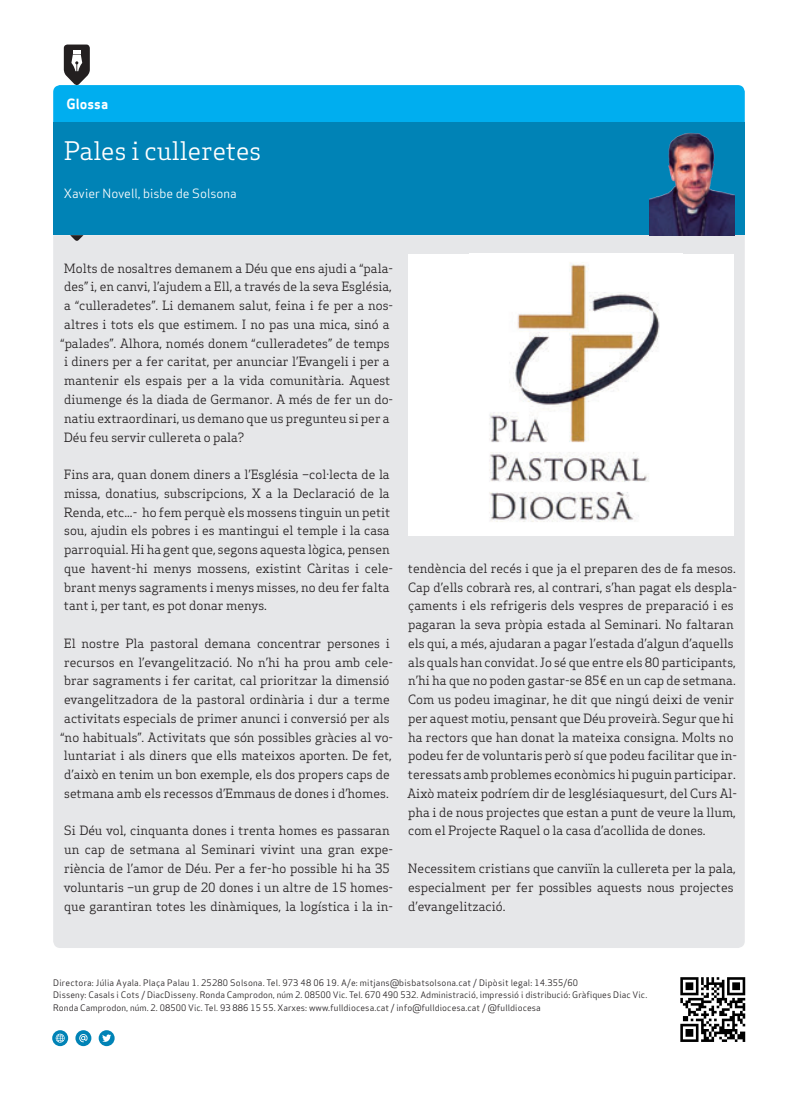
<style>
.page{position:relative;width:798px;height:1099px;background:#fff}
.page>*{position:absolute;margin:0;border:0;box-sizing:border-box;transform-origin:0 0}
.Subtitol_Secció{font:25px "Apex Serif";color:#fff}
.Titular_Secció_Petit{font:13.75px "Apex Sans Bold T";color:#fff}
.Text_General{font:12.5px/18.8px "Apex Serif";color:#231f20}
.Titulars{font:12.5px "Apex Sans Book T";color:#fff}
.Titulars-2{font:8.75px/12.5px "Apex Sans Book T";letter-spacing:.01em;color:#231f20}
</style>
<div class="page">
<div style="left:53px;top:235px;width:691px;height:713px;background:#e6e7e9"></div>
<img style="left:680px;top:977px;width:66px;height:65px">
<svg style="left:52px;top:1030px;width:16px;height:16px"></svg>
<svg style="left:56px;top:1033px;width:9px;height:9px"></svg>
<svg style="left:75px;top:1030px;width:16px;height:16px"></svg>
<svg style="left:79px;top:1033px;width:9px;height:9px"></svg>
<svg style="left:99px;top:1030px;width:16px;height:16px"></svg>
<svg style="left:102px;top:1034px;width:9px;height:8px"></svg>
<div style="left:53px;top:123px;width:691px;height:112px;background:#0083b6"></div>
<svg style="left:53px;top:45px;width:691px;height:78px"></svg>
<img style="left:649px;top:133px;width:84px;height:102px">
<svg style="left:70px;top:235px;width:13px;height:7px"></svg>
<div style="left:407px;top:254px;width:326px;height:281px;background:#fff"></div>
<img style="left:489px;top:262px;width:171px;height:260px">
<p class="Titular_Secció_Petit" style="left:67px;top:95px;width:43px">Glossa</p>
<p class="Subtitol_Secció" style="left:64px;top:135px;width:199px">Pales i culleretes</p>
<p class="Titulars" style="left:64px;top:185px;width:174px">Xavier Novell, bisbe de Solsona</p>
<p class="Text_General" style="left:61px;top:258px;width:334px">Molts de nosaltres demanem a Déu que ens ajudi a “pala&shy;des” i, en canvi, l’ajudem a Ell, a través de la seva Església, a “culleradetes”. Li demanem salut, feina i fe per a nos&shy;altres i tots els que estimem. I no pas una mica, sinó a “palades”. Alhora, només donem “culleradetes” de temps i diners per a fer caritat, per anunciar l’Evangeli i per a mantenir els espais per a la vida comunitària. Aquest diumenge és la diada de Germanor. A més de fer un do&shy;natiu extraordinari, us demano que us pregunteu si per a Déu feu servir cullereta o pala?</p>
<p class="Text_General" style="left:64px;top:465px;width:330px">Fins ara, quan donem diners a l’Església –col·lecta de la missa, donatius, subscripcions, X a la Declaració de la Renda, etc...- ho fem perquè els mossens tinguin un petit sou, ajudin els pobres i es mantingui el temple i la casa parroquial. Hi ha gent que, segons aquesta lògica, pensen que havent-hi menys mossens, existint Càritas i cele&shy;brant menys sagraments i menys misses, no deu fer falta tant i, per tant, es pot donar menys.</p>
<p class="Text_General" style="left:61px;top:633px;width:334px">El nostre Pla pastoral demana concentrar persones i recursos en l’evangelització. No n’hi ha prou amb cele&shy;brar sagraments i fer caritat, cal prioritzar la dimensió evangelitzadora de la pastoral ordinària i dur a terme activitats especials de primer anunci i conversió per als “no habituals”. Activitats que són possibles gràcies al vo&shy;luntariat i als diners que ells mateixos aporten. De fet, d’això en tenim un bon exemple, els dos propers caps de setmana amb els recessos d’Emmaus de dones i d’homes.</p>
<p class="Text_General" style="left:64px;top:821px;width:331px">Si Déu vol, cinquanta dones i trenta homes es passaran un cap de setmana al Seminari vivint una gran expe&shy;riència de l’amor de Déu. Per a fer-ho possible hi ha 35 voluntaris –un grup de 20 dones i un altre de 15 homes&shy;que garantiran totes les dinàmiques, la logística i la in-</p>
<p class="Text_General" style="left:407px;top:558px;width:331px">tendència del recés i que ja el preparen des de fa mesos.<br>Cap d’ells cobrarà res, al contrari, s’han pagat els despla&shy;çaments i els refrigeris dels vespres de preparació i es pagaran la seva pròpia estada al Seminari. No faltaran els qui, a més, ajudaran a pagar l’estada d’algun d’aquells als quals han convidat. Jo sé que entre els 80 participants, n’hi ha que no poden gastar-se 85€ en un cap de setmana.<br>Com us podeu imaginar, he dit que ningú deixi de venir per aquest motiu, pensant que Déu proveirà. Segur que hi ha rectors que han donat la mateixa consigna. Molts no podeu fer de voluntaris però sí que podeu facilitar que in&shy;teressats amb problemes econòmics hi puguin participar.<br>Això mateix podríem dir de lesglésiaquesurt, del Curs Al&shy;pha i de nous projectes que estan a punt de veure la llum, com el Projecte Raquel o la casa d’acollida de dones.</p>
<p class="Text_General" style="left:408px;top:858px;width:329px">Necessitem cristians que canviïn la cullereta per la pala, especialment per fer possibles aquests nous projectes d’evangelització.</p>
<p class="Titulars-2" style="left:53px;top:976px;width:526px">Directora: Júlia Ayala. Plaça Palau 1. 25280 Solsona. Tel. 973 48 06 19. A/e: mitjans@bisbatsolsona.cat / Dipòsit legal: 14.355/60</p>
<p class="Titulars-2" style="left:53px;top:988px;width:595px">Disseny: Casals i Cots / DiacDisseny. Ronda Camprodon, núm 2. 08500 Vic. Tel. 670 490 532. Administració, impressió i distribució: Gràfiques Diac Vic.<br>Ronda Camprodon, núm. 2. 08500 Vic. Tel. 93 886 15 55. Xarxes: www.fulldiocesa.cat / info@fulldiocesa.cat / @fulldiocesa</p>
</div>
